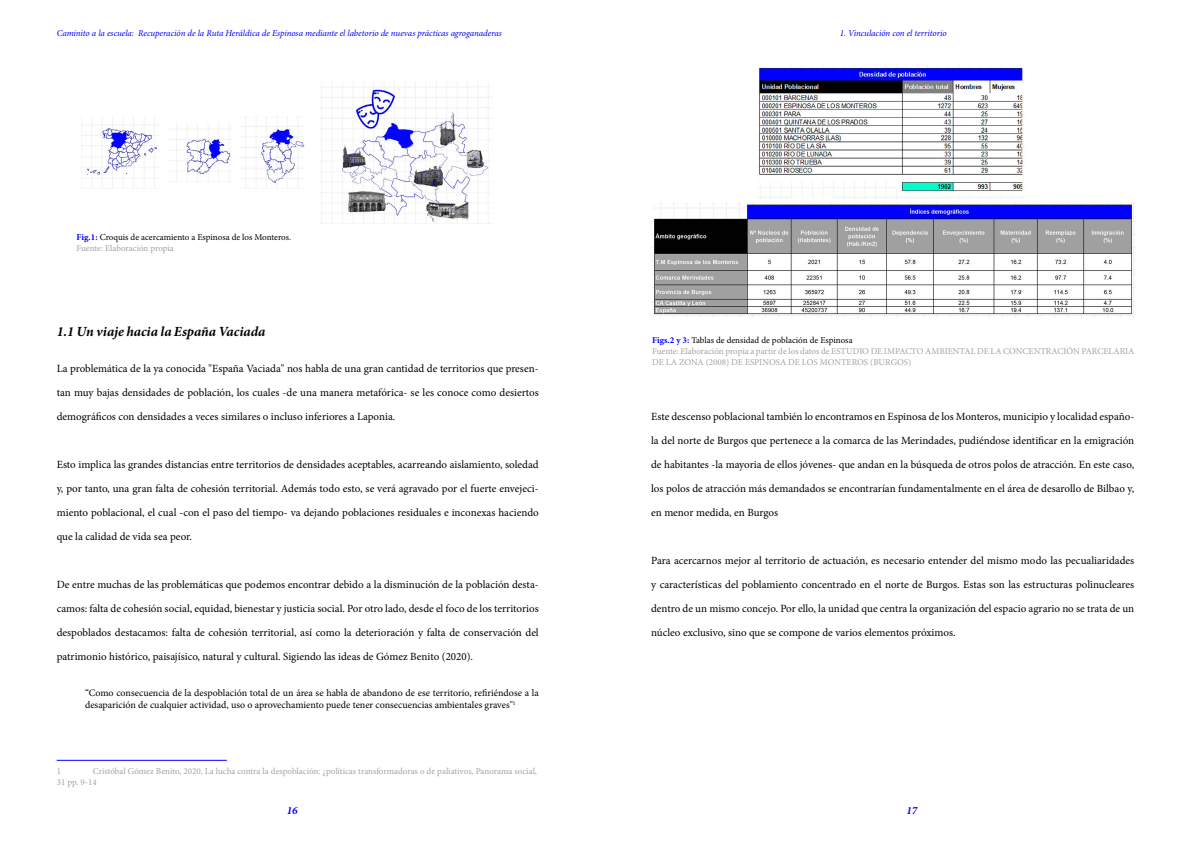
<style>
.page{position:relative;width:1191px;height:842px;background:#fff}
.page>*{position:absolute;margin:0;border:0;box-sizing:border-box;transform-origin:0 0}
.t1{font:italic 700 14px "Minion Pro";letter-spacing:-.005em;color:#000}
.t2{font:11px/24px "Minion Pro";color:#000;text-align:justify}
.t3{font:italic 700 11px "Minion Pro";color:#00f}
.t4{font:10px/12px "Minion Pro";color:#000}
.t5{font:9px/10.8px "Minion Pro";color:#a3a3a3}
.t6{font:italic 9px "Minion Pro";letter-spacing:-.005em;color:#00f}
.t7{font:9px/10.8px "Minion Pro";color:#000}
.s1{font-weight:700;color:#00f}
.s2{color:#a3a3a3}
.s3{color:#000}
</style>
<div class="page">
<img style="left:81px;top:116px;width:80px;height:73px">
<img style="left:169px;top:123px;width:64px;height:58px">
<img style="left:240px;top:116px;width:64px;height:73px">
<img style="left:319px;top:82px;width:173px;height:141px">
<hr style="left:57px;top:760px;width:170px;height:1px;background:#00f">
<img style="left:758px;top:65px;width:266px;height:134px">
<img style="left:651px;top:203px;width:484px;height:114px">
<p class="t6" style="left:57px;top:27px;width:447px">Caminito a la escuela: Recuperación de la Ruta Heráldica de Espinosa mediante el labetorio de nuevas prácticas agroganaderas</p>
<p class="t7" style="left:77px;top:232px;width:216px"><span class="s1">Fig.1:</span> Croquis de acercamiento a Espinosa de los Monteros.<br><span class="s2">Fuente: Elaboración propia</span></p>
<p class="t1" style="left:57px;top:322px;width:210px">1.1 Un viaje hacia la España Vaciada</p>
<p class="t2" style="left:57px;top:357px;width:483px">La problemática de la ya conocida "España Vaciada" nos habla de una gran cantidad de territorios que presen&shy;tan muy bajas densidades de población, los cuales -de una manera metafórica- se les conoce como desiertos demográficos con densidades a veces similares o incluso inferiores a Laponia.</p>
<p class="t2" style="left:57px;top:453px;width:483px">Esto implica las grandes distancias entre territorios de densidades aceptables, acarreando aislamiento, soledad y, por tanto, una gran falta de cohesión territorial. Además todo esto, se verá agravado por el fuerte envejeci&shy;miento poblacional, el cual -con el paso del tiempo- va dejando poblaciones residuales e inconexas haciendo que la calidad de vida sea peor.</p>
<p class="t2" style="left:57px;top:573px;width:483px">De entre muchas de las problemáticas que podemos encontrar debido a la disminución de la población desta&shy;camos: falta de cohesión social, equidad, bienestar y justicia social. Por otro lado, desde el foco de los territorios despoblados destacamos: falta de cohesión territorial, así como la deterioración y falta de conservación del patrimonio histórico, paisajísico, natural y cultural. Sigiendo las ideas de Gómez Benito (2020).</p>
<p class="t4" style="left:85px;top:687px;width:455px">“Como consecuencia de la despoblación total de un área se habla de abandono de ese territorio, refiriéndose a la desaparición de cualquier actividad, uso o aprovechamiento puede tener consecuencias ambientales graves"<sup>1</sup></p>
<p class="t5" style="left:57px;top:766px;width:482px;text-indent:36px">Cristóbal Gómez Benito, 2020, La lucha contra la despoblación: ¿políticas transformadoras o de paliativos, Panorama social,<br>31 pp. 9-14</p>
<p class="t5" style="left:57px;top:766px;width:6px">1</p>
<p class="t3" style="left:287px;top:802px;width:12px">16</p>
<p class="t6" style="left:839px;top:27px;width:109px">1. Vinculación con el territorio</p>
<p class="t5" style="left:652px;top:335px;width:483px"><span class="s1">Figs.2 y 3:</span> <span class="s3">Tablas de densidad de población de Espinosa<br></span>Fuente: Elaboración propia a partir de los datos de ESTUDIO DE IMPACTO AMBIENTAL DE LA CONCENTRACIÓN PARCELARIA<br>DE LA ZONA (2008) DE ESPINOSA DE LOS MONTEROS (BURGOS)</p>
<p class="t2" style="left:651px;top:405px;width:484px">Este descenso poblacional también lo encontramos en Espinosa de los Monteros, municipio y localidad españo&shy;la del norte de Burgos que pertenece a la comarca de las Merindades, pudiéndose identificar en la emigración de habitantes -la mayoria de ellos jóvenes- que andan en la búsqueda de otros polos de atracción. En este caso, los polos de atracción más demandados se encontrarían fundamentalmente en el área de desarollo de Bilbao y, en menor medida, en Burgos</p>
<p class="t2" style="left:651px;top:549px;width:484px">Para acercarnos mejor al territorio de actuación, es necesario entender del mismo modo las pecualiaridades y características del poblamiento concentrado en el norte de Burgos. Estas son las estructuras polinucleares dentro de un mismo concejo. Por ello, la unidad que centra la organización del espacio agrario no se trata de un núcleo exclusivo, sino que se compone de varios elementos próximos.</p>
<p class="t3" style="left:906px;top:802px;width:12px">17</p>
</div>
